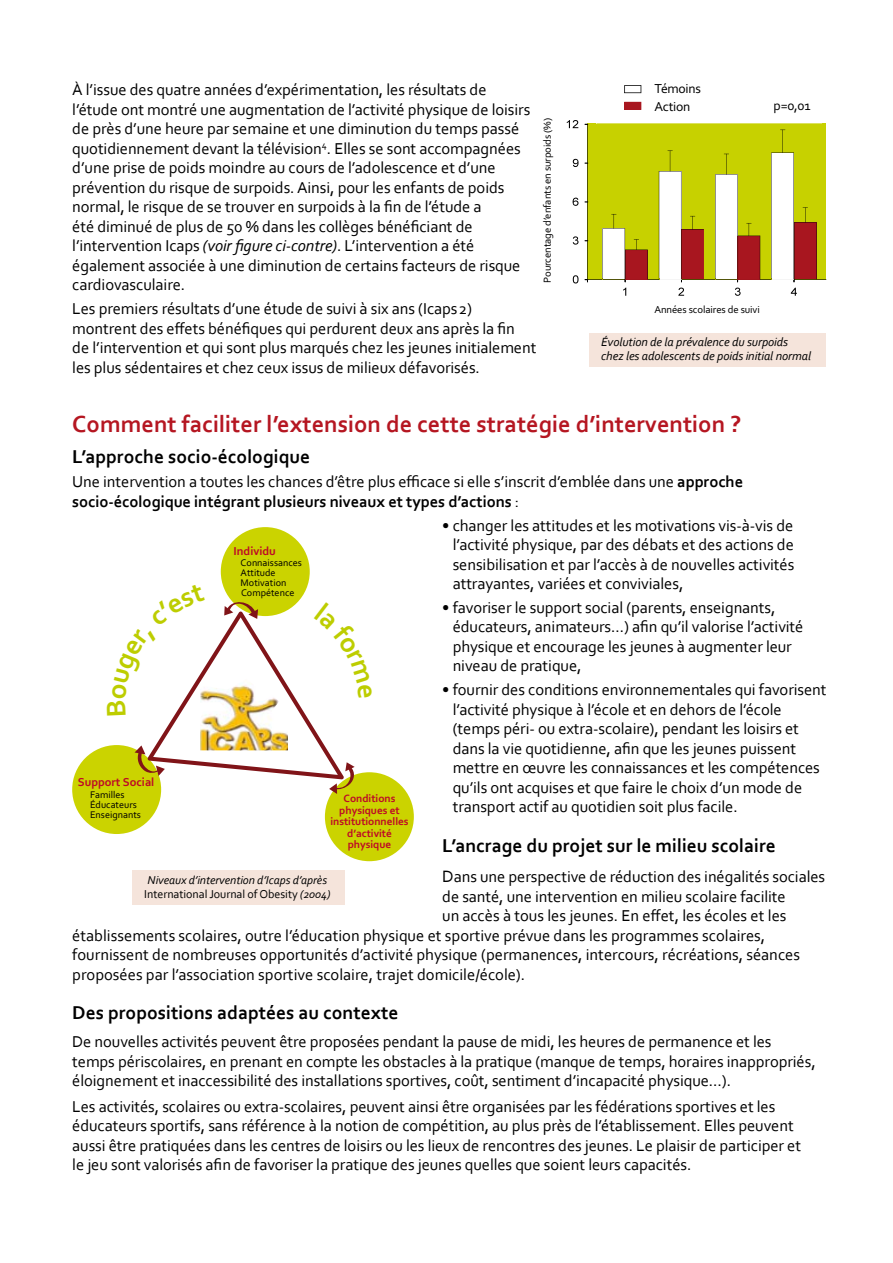
<style>
.page{position:relative;width:893px;height:1263px;background:#fff}
.page>*{position:absolute;margin:0;border:0;box-sizing:border-box;transform-origin:0 0}
.t1{font:700 24.3px "Corbel";color:#b51621}
.t2{font:700 19.5px "Corbel";color:#000}
.t3{font:16.5px/19.5px "Corbel";letter-spacing:-.005em;color:#000}
.t4{font:13.65px "Corbel";letter-spacing:-.02em;color:#000}
.t5{font:italic 12.45px/14.1px "Corbel";letter-spacing:-.005em;color:#000}
.t6{font:700 12.15px "Corbel";color:#bd0a26}
.t7{font:italic 12px/14.2px "Corbel";letter-spacing:-.005em;color:#000}
.t8{font:700 11.1px/11.6px "Corbel";color:#bd0a26;text-align:center}
.t9{font:10.65px "Corbel";letter-spacing:-.01em;color:#000}
.t10{font:10.05px/10.4px "Corbel";color:#000}
.s1{font-style:italic}
.s2{font-weight:700}
.s3{font-size:17.25px}
.s4{font-style:normal}
</style>
<div class="page">
<div style="left:221px;top:527px;width:89px;height:89px;background:#cbd300;border-radius:50%"></div>
<div style="left:325px;top:772px;width:89px;height:89px;background:#cbd300;border-radius:50%"></div>
<div style="left:72px;top:745px;width:89px;height:89px;background:#cbd300;border-radius:50%"></div>
<svg style="left:624px;top:85px;width:17px;height:8px"></svg>
<svg style="left:624px;top:102px;width:17px;height:8px"></svg>
<svg style="left:623px;top:288px;width:3px;height:8px"></svg>
<svg style="left:678px;top:288px;width:6px;height:8px"></svg>
<svg style="left:735px;top:288px;width:6px;height:8px"></svg>
<svg style="left:791px;top:288px;width:6px;height:8px"></svg>
<svg style="left:573px;top:275px;width:5px;height:8px"></svg>
<svg style="left:573px;top:236px;width:5px;height:9px"></svg>
<svg style="left:573px;top:198px;width:5px;height:8px"></svg>
<svg style="left:573px;top:159px;width:5px;height:8px"></svg>
<svg style="left:567px;top:120px;width:11px;height:8px"></svg>
<svg style="left:584px;top:123px;width:242px;height:159px"></svg>
<div style="left:589px;top:334px;width:237px;height:33px;background:#f5e4db"></div>
<div style="left:132px;top:871px;width:212px;height:34px;background:#f5e4db"></div>
<svg style="left:107px;top:584px;width:265px;height:210px"></svg>
<p class="t3" style="left:72px;top:80px;width:460px">À l’issue des quatre années d’expérimentation, les résultats de l’étude ont montré une augmentation de l’activité physique de loisirs de près d’une heure par semaine et une diminution du temps passé quotidiennement devant la télévision<sup>4</sup>. Elles se sont accompagnées d’une prise de poids moindre au cours de l’adolescence et d’une prévention du risque de surpoids. Ainsi, pour les enfants de poids normal, le risque de se trouver en surpoids à la fin de l’étude a<br>été diminué de plus de 50 % dans les collèges bénéficiant de l’intervention Icaps <span class="s1">(voir figure ci-contre)</span>. L’intervention a été également associée à une diminution de certains facteurs de risque cardiovasculaire.</p>
<p class="t3" style="left:72px;top:298px;width:466px">Les premiers résultats d’une étude de suivi à six ans (Icaps2) montrent des effets bénéfiques qui perdurent deux ans après la fin<br>de l’intervention et qui sont plus marqués chez les jeunes initialement les plus sédentaires et chez ceux issus de milieux défavorisés.</p>
<h1 class="t1" style="left:72px;top:409px;width:670px">Comment faciliter l’extension de cette stratégie d’intervention ?</h1>
<p class="t2" style="left:72px;top:445px;width:239px">L’approche socio-écologique</p>
<p class="t3" style="left:72px;top:472px;width:672px">Une intervention a toutes les chances d’être plus efficace si elle s’inscrit d’emblée dans une <span class="s2">approche socio-écologique intégrant plusieurs niveaux et types d’actions</span> :</p>
<p class="t3" style="left:453px;top:515px;width:343px;text-align:justify;text-indent:-10px">• changer les attitudes et les motivations vis-à-vis de l’activité physique, par des débats et des actions de sensibilisation et par l’accès à de nouvelles activités attrayantes, variées et conviviales,</p>
<p class="t3" style="left:453px;top:597px;width:352px;text-indent:-10px">• favoriser le support social (parents, enseignants, éducateurs, animateurs...) afin qu’il valorise l’activité physique et encourage les jeunes à augmenter leur niveau de pratique,</p>
<p class="t3" style="left:453px;top:680px;width:375px;text-indent:-10px">• fournir des conditions environnementales qui favorisent l’activité physique à l’école et en dehors de l’école (temps péri- ou extra-scolaire), pendant les loisirs et dans la vie quotidienne, afin que les jeunes puissent mettre en œuvre les connaissances et les compétences qu’ils ont acquises et que faire le choix d’un mode de transport actif au quotidien soit plus facile.</p>
<p class="t2" style="left:442px;top:833px;width:335px">L’ancrage du projet sur le milieu scolaire</p>
<p class="t3" style="left:442px;top:866px;width:384px"><span class="s3">D</span>ans une perspective de réduction des inégalités sociales</p>
<p class="t3" style="left:442px;top:886px;width:345px">de santé, une intervention en milieu scolaire facilite</p>
<p class="t3" style="left:442px;top:905px;width:346px">un accès à tous les jeunes. En effet, les écoles et les</p>
<p class="t3" style="left:72px;top:925px;width:694px">établissements scolaires, outre l’éducation physique et sportive prévue dans les programmes scolaires,</p>
<p class="t3" style="left:72px;top:944px;width:729px">fournissent de nombreuses opportunités d’activité physique (permanences, intercours, récréations, séances</p>
<p class="t3" style="left:72px;top:964px;width:454px">proposées par l’association sportive scolaire, trajet domicile/école).</p>
<p class="t2" style="left:72px;top:1000px;width:328px">Des propositions adaptées au contexte</p>
<p class="t3" style="left:72px;top:1031px;width:745px">De nouvelles activités peuvent être proposées pendant la pause de midi, les heures de permanence et les temps périscolaires, en prenant en compte les obstacles à la pratique (manque de temps, horaires inappropriés, éloignement et inaccessibilité des installations sportives, coût, sentiment d’incapacité physique…).</p>
<p class="t3" style="left:72px;top:1096px;width:730px">Les activités, scolaires ou extra-scolaires, peuvent ainsi être organisées par les fédérations sportives et les éducateurs sportifs, sans référence à la notion de compétition, au plus près de l’établissement. Elles peuvent aussi être pratiquées dans les centres de loisirs ou les lieux de rencontres des jeunes. Le plaisir de participer et le jeu sont valorisés afin de favoriser la pratique des jeunes quelles que soient leurs capacités.</p>
<p class="t4" style="left:655px;top:80px;width:48px">Témoins</p>
<p class="t4" style="left:655px;top:98px;width:37px">Action</p>
<p class="t4" style="left:773px;top:97px;width:38px">p=0,01</p>
<p class="t9" style="left:541px;top:283px;width:166px;rotate:-90deg">Pourcentage d’enfants en surpoids (%)</p>
<p class="t9" style="left:654px;top:302px;width:107px">Années scolaires de suivi</p>
<p class="t5" style="left:601px;top:335px;width:211px">Évolution de la prévalence du surpoids chez les adolescents de poids initial normal</p>
<p class="t6" style="left:234px;top:544px;width:44px">Individu</p>
<p class="t10" style="left:241px;top:557px;width:63px">Connaissances<br>Attitude<br>Motivation<br>Compétence</p>
<p class="t6" style="left:78px;top:774px;width:78px">Support Social</p>
<p class="t10" style="left:90px;top:789px;width:52px">Familles<br>Éducateurs<br>Enseignants</p>
<p class="t8" style="left:330px;top:792px;width:80px">Conditions physiques et institutionnelles d’activité physique</p>
<p class="t7" style="left:144px;top:873px;width:188px">Niveaux d’intervention d’Icaps d’après<br><span class="s4">International Journal of Obesity</span> (2004)</p>
</div>
